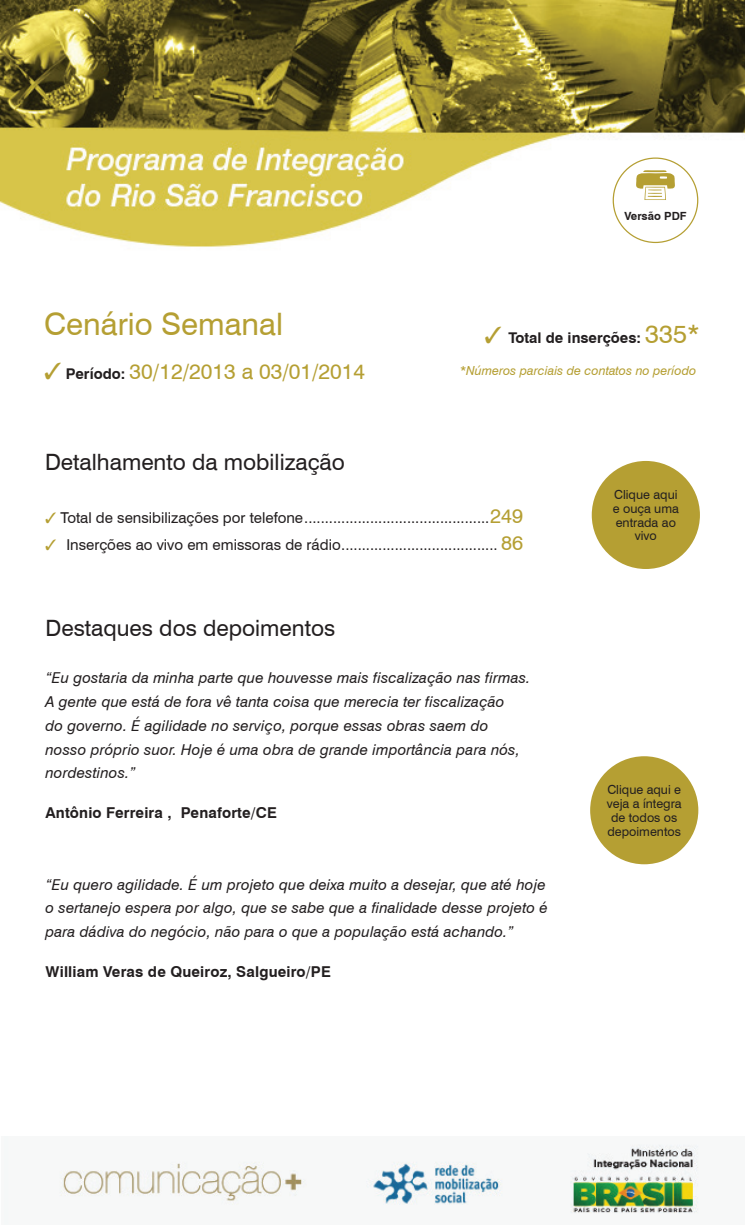
<style>
.page{position:relative;width:745px;height:1225px;background:#fff}
.page>*{position:absolute;margin:0;border:0;box-sizing:border-box;transform-origin:0 0}
.t1{font:30.88px "Swiss 721 BT";color:#b59f33}
.t2{font:22.5px "Swiss 721 BT";color:#231f20}
.t3{font:21.25px "Swiss 721 BT";color:#b59f33}
.t4{font:italic 15px/23.8px "Swiss 721 BT";letter-spacing:.01em;color:#231f20}
.t5{font:15px "Swiss 721 BT";color:#231f20}
.t6{font:700 15px "Swiss 721 BT";letter-spacing:.01em;color:#231f20}
.t7{font:700 14.75px "Swiss 721 BT";color:#231f20}
.t8{font:12.5px/13.8px "Swiss 721 BT";color:#231f20;text-align:center}
.t9{font:italic 12.5px "Swiss 721 BT";color:#b59f33}
.t10{font:700 11.25px "Swiss 721 BT";color:#231f20}
.s1{font-weight:700;font-size:14.75px;color:#231f20}
.s2{color:#b59f33}
.s3{font-weight:400;font-size:25.38px;color:#b59f33}
.s4{font-size:20px;color:#b59f33}
</style>
<div class="page">
<div style="left:589px;top:756px;width:108px;height:108px;background:#b59f33;border-radius:50%"></div>
<div style="left:591px;top:461px;width:108px;height:108px;background:#b59f33;border-radius:50%"></div>
<img style="left:0;top:0;width:744px;height:247px">
<img style="left:59px;top:1144px;width:640px;height:70px">
<svg style="left:635px;top:170px;width:39px;height:30px"></svg>
<h1 class="t1" style="left:44px;top:305px;width:240px">Cenário Semanal</h1>
<h3 class="t3" style="left:44px;top:358px;width:322px">✓ <span class="s1">Período:</span> 30/12/2013 a 03/01/2014</h3>
<p class="t10" style="left:624px;top:209px;width:64px">Versão PDF</p>
<p class="t7" style="left:484px;top:329px;width:217px"><span class="s2">✓</span> Total de inserções: <span class="s3">335*</span></p>
<p class="t9" style="left:459px;top:362px;width:238px">*Números parciais de contatos no período</p>
<h2 class="t2" style="left:45px;top:448px;width:301px">Detalhamento da mobilização</h2>
<p class="t5" style="left:45px;top:508px;width:479px"><span class="s2">✓</span> Total de sensibilizações por telefone.............................................<span class="s4">249</span></p>
<p class="t5" style="left:45px;top:536px;width:479px"><span class="s2">✓</span> Inserções ao vivo em emissoras de rádio...................................... <span class="s4">86</span></p>
<h2 class="t2" style="left:45px;top:614px;width:291px">Destaques dos depoimentos</h2>
<p class="t4" style="left:45px;top:666px;width:486px">“Eu gostaria da minha parte que houvesse mais fiscalização nas firmas.<br>A gente que está de fora vê tanta coisa que merecia ter fiscalização<br>do governo. É agilidade no serviço, porque essas obras saem do nosso próprio suor. Hoje é uma obra de grande importância para nós, nordestinos.”</p>
<p class="t6" style="left:45px;top:804px;width:233px">Antônio Ferreira , Penaforte/CE</p>
<p class="t4" style="left:45px;top:872px;width:503px">“Eu quero agilidade. É um projeto que deixa muito a desejar, que até hoje o sertanejo espera por algo, que se sabe que a finalidade desse projeto é para dádiva do negócio, não para o que a população está achando.”</p>
<p class="t6" style="left:45px;top:963px;width:287px">William Veras de Queiroz, Salgueiro/PE</p>
<p class="t8" style="left:612px;top:488px;width:68px">Clique aqui e ouça uma entrada ao vivo</p>
<p class="t8" style="left:606px;top:783px;width:76px">Clique aqui e veja a íntegra de todos os depoimentos</p>
</div>
